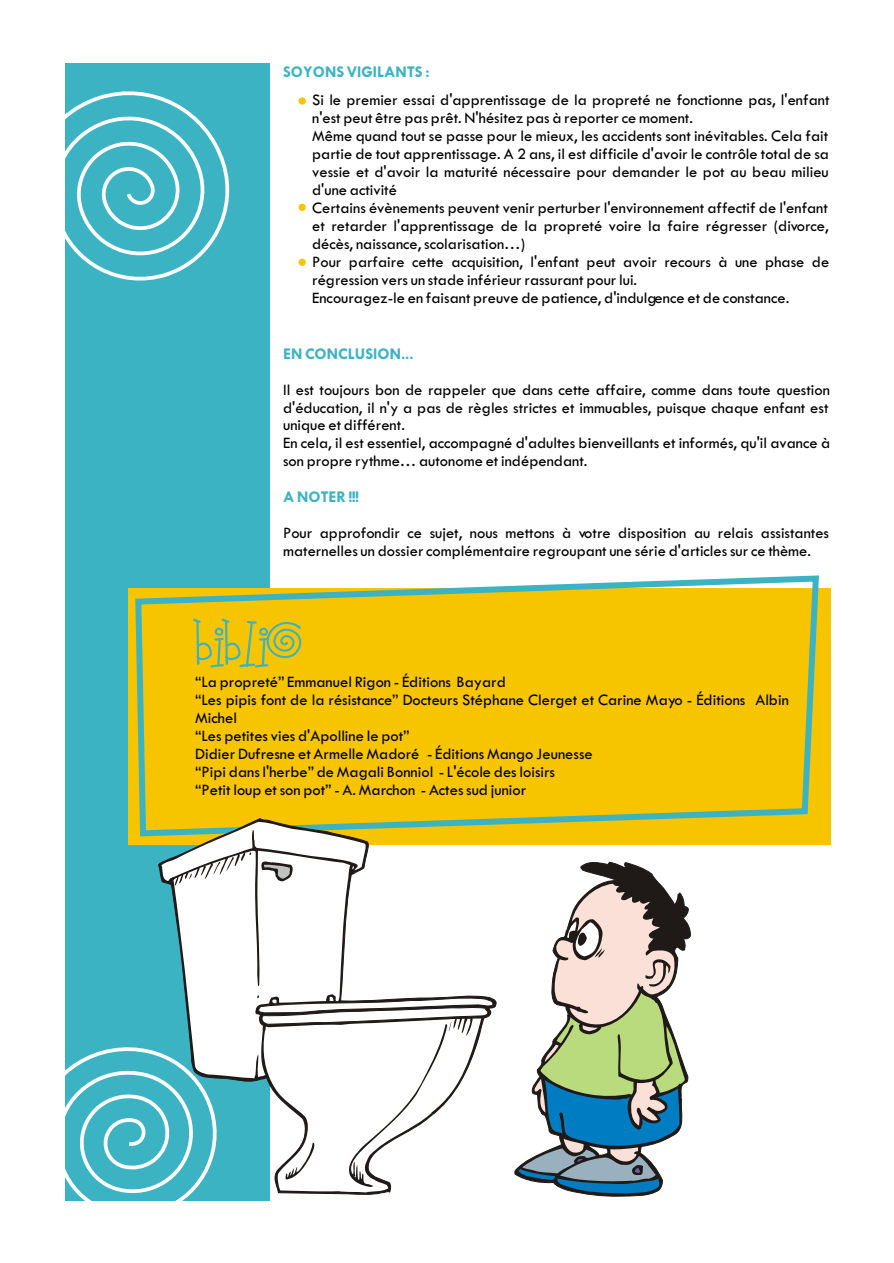
<style>
.page{position:relative;width:894px;height:1263px;background:#fff}
.page>*{position:absolute;margin:0;border:0;box-sizing:border-box;transform-origin:0 0}
.t1{font:54.9px "Elastic Wrath";color:#3bb3c2}
.t2{font:16.5px/18px "Tw Cen";color:#000}
.t3{font:700 16.5px "Tw Cen";color:#3bb3c2}
</style>
<div class="page">
<div style="left:65px;top:63px;width:204px;height:1137px;background:#3bb3c2"></div>
<div style="left:128px;top:589px;width:702px;height:256px;background:#f7c400"></div>
<svg style="left:132px;top:572px;width:690px;height:253px"></svg>
<svg style="left:65px;top:91px;width:165px;height:190px"></svg>
<div style="left:299px;top:97px;width:7px;height:8px;background:#f7c400;border-radius:50%"></div>
<div style="left:299px;top:204px;width:7px;height:7px;background:#f7c400;border-radius:50%"></div>
<div style="left:299px;top:259px;width:7px;height:7px;background:#f7c400;border-radius:50%"></div>
<svg style="left:514px;top:861px;width:177px;height:336px"></svg>
<svg style="left:65px;top:822px;width:428px;height:379px"></svg>
<svg style="left:519px;top:862px;width:169px;height:332px"></svg>
<p class="t3" style="left:283px;top:66px;width:148px">SOYONS VIGILANTS :</p>
<p class="t2" style="left:312px;top:92px;width:519px">Si le premier essai d'apprentissage de la propreté ne fonctionne pas, l'enfant n'est peut être pas prêt. N'hésitez pas à reporter ce moment.<br>Même quand tout se passe pour le mieux, les accidents sont inévitables. Cela fait partie de tout apprentissage. A 2 ans, il est difficile d'avoir le contrôle total de sa vessie et d'avoir la maturité nécessaire pour demander le pot au beau milieu d'une activité<br>Certains évènements peuvent venir perturber l'environnement affectif de l'enfant et retarder l'apprentissage de la propreté voire la faire régresser (divorce, décès, naissance, scolarisation…)<br>Pour parfaire cette acquisition, l'enfant peut avoir recours à une phase de régression vers un stade inférieur rassurant pour lui.<br>Encouragez-le en faisant preuve de patience, d'indulgence et de constance.</p>
<p class="t3" style="left:283px;top:347px;width:132px">EN CONCLUSION...</p>
<p class="t2" style="left:283px;top:381px;width:549px">Il est toujours bon de rappeler que dans cette affaire, comme dans toute question d'éducation, il n'y a pas de règles strictes et immuables, puisque chaque enfant est unique et différent.<br>En cela, il est essentiel, accompagné d'adultes bienveillants et informés, qu'il avance à son propre rythme… autonome et indépendant.</p>
<p class="t3" style="left:283px;top:491px;width:77px">A NOTER !!!</p>
<p class="t2" style="left:283px;top:525px;width:548px">Pour approfondir ce sujet, nous mettons à votre disposition au relais assistantes maternelles un dossier complémentaire regroupant une série d'articles sur ce thème.</p>
<h1 class="t1" style="left:194px;top:616px;width:108px">Biblio</h1>
<p class="t2" style="left:195px;top:674px;width:595px">“La propreté” Emmanuel Rigon - Éditions Bayard<br>“Les pipis font de la résistance” Docteurs Stéphane Clerget et Carine Mayo - Éditions Albin Michel<br>“Les petites vies d'Apolline le pot”<br>Didier Dufresne et Armelle Madoré - Éditions Mango Jeunesse<br>“Pipi dans l'herbe” de Magali Bonniol - L'école des loisirs<br>“Petit loup et son pot” - A. Marchon - Actes sud junior</p>
</div>
